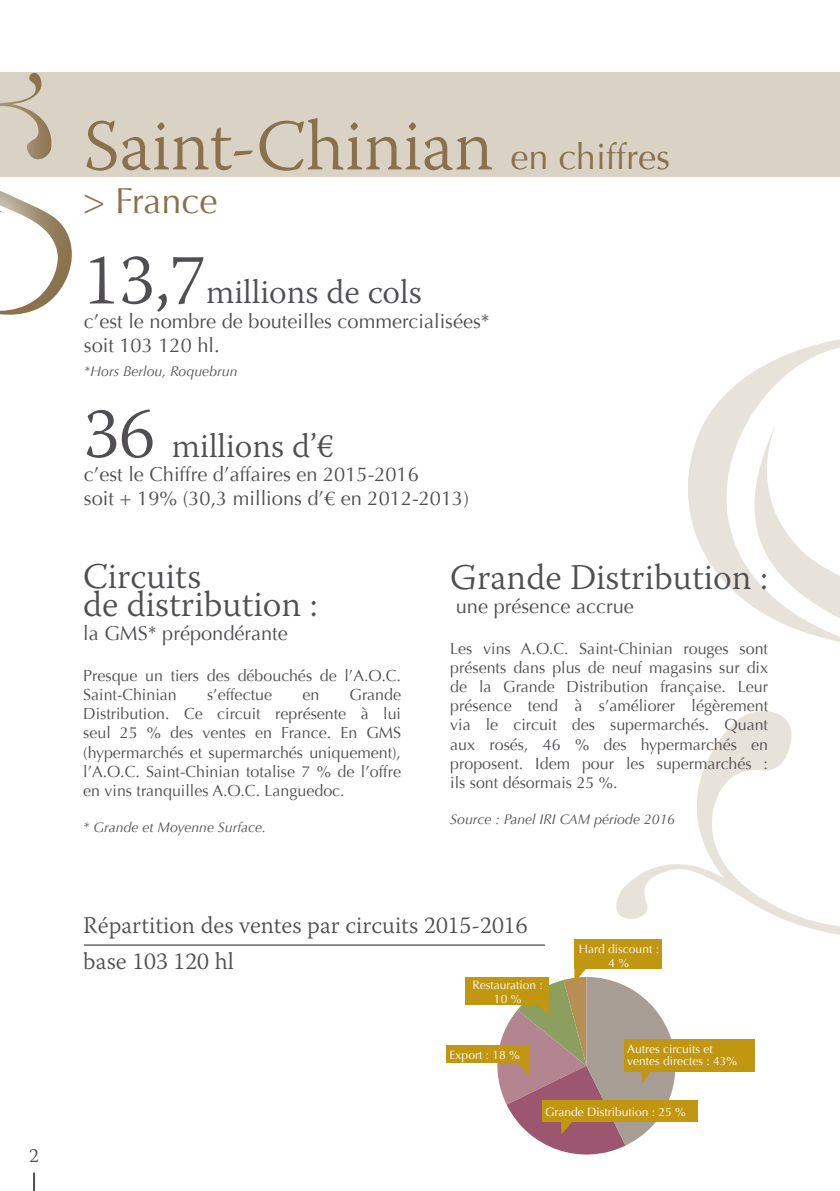
<style>
.page{position:relative;width:840px;height:1191px;background:#fff}
.page>*{position:absolute;margin:0;border:0;box-sizing:border-box;transform-origin:0 0}
.t1{font:300 72px "Warnock Pro";color:#88714b}
.t2{font:300 36px/28px "Warnock Pro";color:#504e53}
.t3{font:36px "Optima";color:#88714b}
.t4{font:300 34px "Warnock Pro";color:#504e53}
.t5{font:300 24px/36px "Warnock Pro";color:#504e53}
.t6{font:20px/24px "Optima";color:#504e53}
.t7{font:300 20px "Warnock Pro";color:#504e53}
.t8{font:16px/19.2px "Optima";color:#504e53;text-align:justify}
.t9{font:italic 14px "Optima";color:#504e53}
.t10{font:12px/14.4px "Optima";color:#fff;text-align:center}
.s1{font-family:"Optima";font-weight:400;font-size:36px}
.s2{font-size:72px}
</style>
<div class="page">
<svg style="left:704px;top:339px;width:135px;height:83px"></svg>
<svg style="left:616px;top:422px;width:223px;height:545px"></svg>
<div style="left:446px;top:1045px;width:83px;height:18px;background:#c19611"></div>
<div style="left:541px;top:1100px;width:156px;height:21px;background:#c19611"></div>
<div style="left:623px;top:1039px;width:131px;height:32px;background:#c19611"></div>
<div style="left:464px;top:977px;width:84px;height:27px;background:#c19611"></div>
<div style="left:574px;top:939px;width:87px;height:29px;background:#c19611"></div>
<svg style="left:491px;top:967px;width:184px;height:188px"></svg>
<div style="left:0;top:72px;width:839px;height:105px;background:#dad3c5"></div>
<svg style="left:0;top:73px;width:72px;height:242px"></svg>
<svg style="left:33px;top:1172px;width:2px;height:19px"></svg>
<hr style="left:84px;top:944px;width:460px;height:1px;background:#1b1c20">
<p class="t7" style="left:29px;top:1143px;width:11px">2</p>
<h1 class="t1" style="left:83px;top:102px;width:588px">Saint-Chinian <span class="s1">en chiffres</span></h1>
<h2 class="t3" style="left:83px;top:179px;width:136px">&gt; France</h2>
<h3 class="t4" style="left:84px;top:272px;width:339px"><span class="s2">13,7</span>millions de cols</h3>
<p class="t6" style="left:84px;top:309px;width:407px">c’est le nombre de bouteilles commercialisées* soit 103 120 hl.</p>
<p class="t9" style="left:84px;top:362px;width:155px">*Hors Berlou, Roquebrun</p>
<h3 class="t4" style="left:84px;top:425px;width:251px"><span class="s2">36</span> millions d’€</h3>
<p class="t6" style="left:84px;top:462px;width:386px">c’est le Chiffre d’affaires en 2015-2016<br>soit + 19% (30,3 millions d’€ en 2012-2013)</p>
<h2 class="t2" style="left:83px;top:561px;width:236px">Circuits<br>de distribution :</h2>
<p class="t6" style="left:83px;top:621px;width:206px">la GMS* prépondérante</p>
<p class="t8" style="left:83px;top:666px;width:319px">Presque un tiers des débouchés de l’A.O.C.<br>Saint-Chinian</p>
<p class="t8" style="left:207px;top:685px;width:66px">s’effectue</p>
<p class="t8" style="left:302px;top:685px;width:18px">en</p>
<p class="t8" style="left:83px;top:685px;width:319px;text-indent:266px">Grande Distribution. Ce circuit représente à lui seul 25 % des ventes en France. En GMS (hypermarchés et supermarchés uniquement), l’A.O.C. Saint-Chinian totalise 7 % de l’offre en vins tranquilles A.O.C. Languedoc.</p>
<p class="t9" style="left:83px;top:819px;width:184px">* Grande et Moyenne Surface.</p>
<h2 class="t2" style="left:450px;top:562px;width:319px">Grande Distribution :</h2>
<p class="t6" style="left:455px;top:594px;width:179px">une présence accrue</p>
<p class="t8" style="left:450px;top:639px;width:319px">Les vins A.O.C. Saint-Chinian rouges sont présents dans plus de neuf magasins sur dix de la Grande Distribution française. Leur présence tend à s’améliorer légèrement via le circuit des supermarchés. Quant aux rosés, 46 % des hypermarchés en proposent. Idem pour les supermarchés : ils sont désormais 25 %.</p>
<p class="t9" style="left:450px;top:811px;width:226px">Source : Panel IRI CAM période 2016</p>
<h3 class="t5" style="left:83px;top:907px;width:445px">Répartition des ventes par circuits 2015-2016 base 103 120 hl</h3>
<p class="t10" style="left:472px;top:977px;width:72px">Restauration :<br>10 %</p>
<p class="t10" style="left:449px;top:1048px;width:72px">Export : 18 %</p>
<p class="t10" style="left:578px;top:941px;width:82px">Hard discount :<br>4 %</p>
<p class="t10" style="left:627px;top:1043px;width:111px;line-height:12px;text-align:left">Autres circuits et ventes directes : 43%</p>
<p class="t10" style="left:545px;top:1104px;width:142px">Grande Distribution : 25 %</p>
</div>
